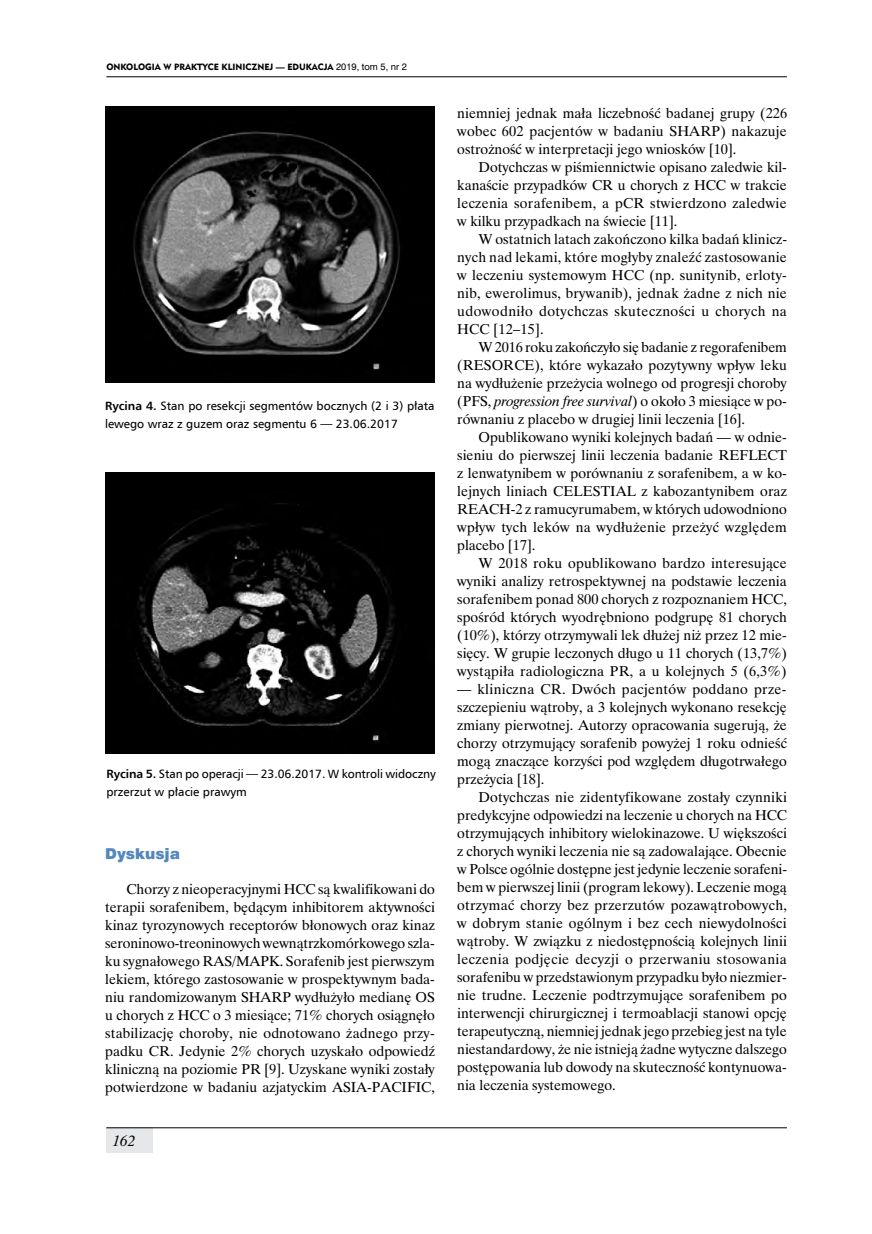
<style>
.page{position:relative;width:872px;height:1234px;background:#fff}
.page>*{position:absolute;margin:0;border:0;box-sizing:border-box;transform-origin:0 0}
.t1{font:15px "Swis 721 Blk EU";color:#5387bd}
.t2{font:italic 15px "Time Ibis EE";color:#000}
.t3{font:14.25px/18px "Time Ibis EE";color:#000;text-align:justify}
.t4{font:12px/18px "Humnst 777 EU";color:#000}
.t5{font:9px "Geometric 415 Blk EU";color:#000}
.s1{font-family:"Swis 721 PL";font-size:8.7px}
.s2{font-weight:700}
.s3{font-style:italic}
</style>
<div class="page">
<div style="left:106px;top:1127px;width:47px;height:25px;background:#e6e7e8"></div>
<hr style="left:106px;top:76px;width:681px;height:1px;background:#000">
<hr style="left:106px;top:1127px;width:681px;height:1px;background:#000">
<img style="left:105px;top:106px;width:329px;height:277px">
<img style="left:105px;top:472px;width:329px;height:281px">
<p class="t5" style="left:106px;top:61px;width:302px">ONKOLOGIA W PRAKTYCE KLINICZNEJ — EDUKACJA <span class="s1">2019, tom 5, nr 2</span></p>
<p class="t4" style="left:105px;top:396px;width:331px"><span class="s2">Rycina 4.</span> Stan po resekcji segmentów bocznych (2 i 3) płata lewego wraz z guzem oraz segmentu 6 — 23.06.2017</p>
<p class="t4" style="left:106px;top:764px;width:331px"><span class="s2">Rycina 5.</span> Stan po operacji — 23.06.2017. W kontroli widoczny przerzut w płacie prawym</p>
<p class="t1" style="left:105px;top:843px;width:76px">Dyskusja</p>
<p class="t3" style="left:105px;top:879px;width:331px;text-indent:21px">Chorzy z nieoperacyjnymi HCC są kwalifikowani do terapii sorafenibem, będącym inhibitorem aktywności kinaz tyrozynowych receptorów błonowych oraz kinaz seroninowo-treoninowych wewnątrzkomórkowego szla&shy;ku sygnałowego RAS/MAPK. Sorafenib jest pierwszym lekiem, którego zastosowanie w prospektywnym bada&shy;niu randomizowanym SHARP wydłużyło medianę OS u chorych z HCC o 3 miesiące; 71% chorych osiągnęło stabilizację choroby, nie odnotowano żadnego przy&shy;padku CR. Jedynie 2% chorych uzyskało odpowiedź kliniczną na poziomie PR [9]. Uzyskane wyniki zostały potwierdzone w badaniu azjatyckim ASIA-PACIFIC,</p>
<p class="t2" style="left:113px;top:1131px;width:24px">162</p>
<p class="t3" style="left:457px;top:104px;width:331px">niemniej jednak mała liczebność badanej grupy (226 wobec 602 pacjentów w badaniu SHARP) nakazuje ostrożność w interpretacji jego wniosków [10].</p>
<p class="t3" style="left:457px;top:157px;width:331px;text-indent:21px">Dotychczas w piśmiennictwie opisano zaledwie kil&shy;kanaście przypadków CR u chorych z HCC w trakcie leczenia sorafenibem, a pCR stwierdzono zaledwie w kilku przypadkach na świecie [11].</p>
<p class="t3" style="left:457px;top:229px;width:331px;text-indent:21px">W ostatnich latach zakończono kilka badań klinicz&shy;nych nad lekami, które mogłyby znaleźć zastosowanie w leczeniu systemowym HCC (np. sunitynib, erloty&shy;nib, ewerolimus, brywanib), jednak żadne z nich nie udowodniło dotychczas skuteczności u chorych na HCC [12–15].</p>
<p class="t3" style="left:457px;top:337px;width:331px;text-indent:21px">W 2016 roku zakończyło się badanie z regorafenibem (RESORCE), które wykazało pozytywny wpływ leku na wydłużenie przeżycia wolnego od progresji choroby (PFS, <span class="s3">progression free survival</span>) o około 3 miesiące w po&shy;równaniu z placebo w drugiej linii leczenia [16].</p>
<p class="t3" style="left:457px;top:427px;width:331px;text-indent:21px">Opublikowano wyniki kolejnych badań — w odnie&shy;sieniu do pierwszej linii leczenia badanie REFLECT z lenwatynibem w porównaniu z sorafenibem, a w ko&shy;lejnych liniach CELESTIAL z kabozantynibem oraz REACH-2 z ramucyrumabem, w których udowodniono wpływ tych leków na wydłużenie przeżyć względem placebo [17].</p>
<p class="t3" style="left:457px;top:553px;width:331px;text-indent:21px">W 2018 roku opublikowano bardzo interesujące wyniki analizy retrospektywnej na podstawie leczenia sorafenibem ponad 800 chorych z rozpoznaniem HCC, spośród których wyodrębniono podgrupę 81 chorych (10%), którzy otrzymywali lek dłużej niż przez 12 mie&shy;sięcy. W grupie leczonych długo u 11 chorych (13,7%) wystąpiła radiologiczna PR, a u kolejnych 5 (6,3%)</p>
<p class="t3" style="left:457px;top:679px;width:331px">— kliniczna CR. Dwóch pacjentów poddano prze&shy;szczepieniu wątroby, a 3 kolejnych wykonano resekcję zmiany pierwotnej. Autorzy opracowania sugerują, że chorzy otrzymujący sorafenib powyżej 1 roku odnieść mogą znaczące korzyści pod względem długotrwałego przeżycia [18].</p>
<p class="t3" style="left:457px;top:787px;width:331px;text-indent:21px">Dotychczas nie zidentyfikowane zostały czynniki predykcyjne odpowiedzi na leczenie u chorych na HCC otrzymujących inhibitory wielokinazowe. U większości z chorych wyniki leczenia nie są zadowalające. Obecnie w Polsce ogólnie dostępne jest jedynie leczenie sorafeni&shy;bem w pierwszej linii (program lekowy). Leczenie mogą otrzymać chorzy bez przerzutów pozawątrobowych, w dobrym stanie ogólnym i bez cech niewydolności wątroby. W związku z niedostępnością kolejnych linii leczenia podjęcie decyzji o przerwaniu stosowania sorafenibu w przedstawionym przypadku było niezmier&shy;nie trudne. Leczenie podtrzymujące sorafenibem po interwencji chirurgicznej i termoablacji stanowi opcję terapeutyczną, niemniej jednak jego przebieg jest na tyle niestandardowy, że nie istnieją żadne wytyczne dalszego postępowania lub dowody na skuteczność kontynuowa&shy;nia leczenia systemowego.</p>
</div>
